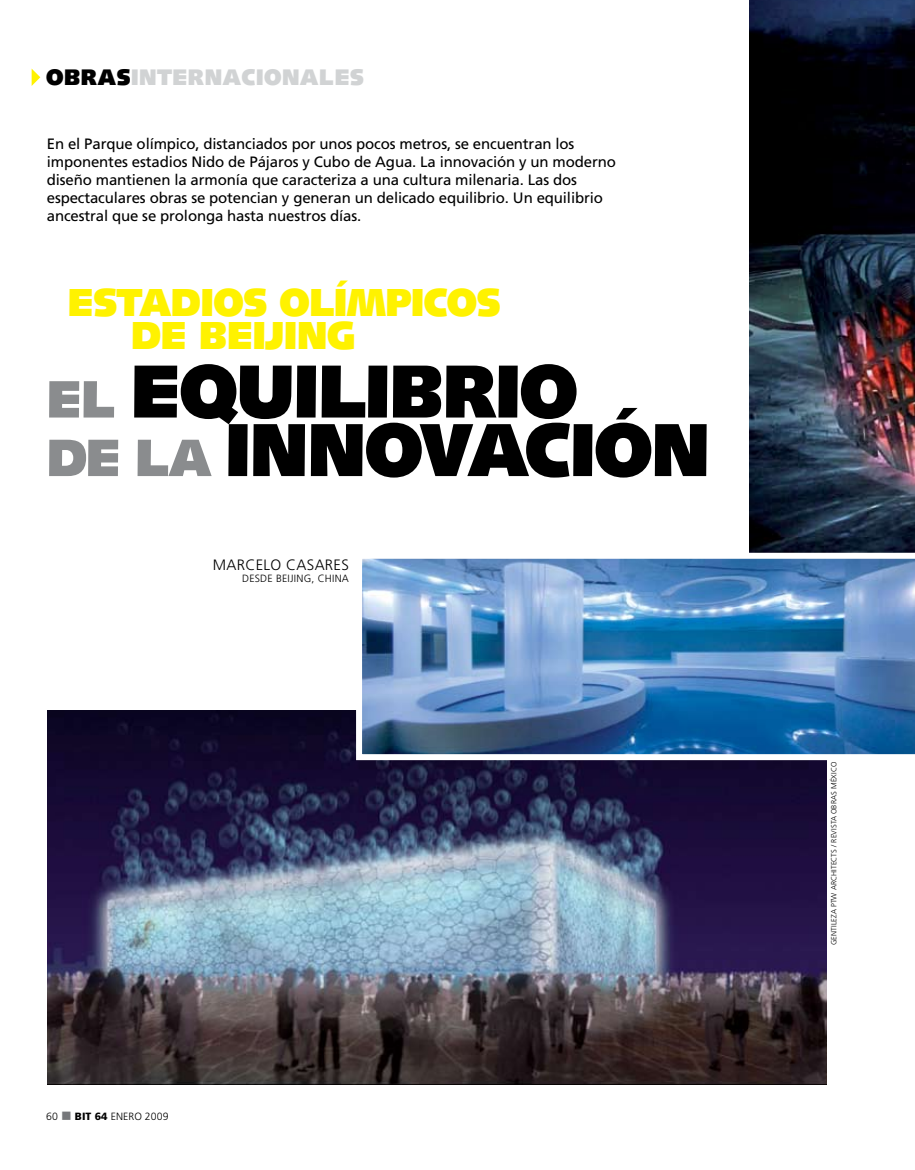
<style>
.page{position:relative;width:915px;height:1170px;background:#fff}
.page>*{position:absolute;margin:0;border:0;box-sizing:border-box;transform-origin:0 0}
.t1{font:900 75px/58.5px "Syntax";letter-spacing:-.015em;color:#000}
.t2{font:900 39px/33px "Syntax";letter-spacing:-.01em;color:#fff200}
.t3{font:900 22.5px "Syntax";letter-spacing:.02em;color:#d1d3d4}
.t4{font:15px/18px "Frutiger";letter-spacing:-.01em;color:#000}
.t5{font:300 15px "Frutiger";letter-spacing:.02em;color:#000}
.t6{font:300 10.5px "Frutiger";letter-spacing:.02em;color:#000}
.t7{font:300 7.5px "Frutiger";letter-spacing:.005em;color:#000}
.s1{color:#000}
.s2{font-size:52.5px;color:#8a8c8e}
.s3{color:#76787b}
.s4{font-weight:900}
</style>
<div class="page">
<img style="left:749px;top:0;width:165px;height:552px">
<svg style="left:32px;top:69px;width:8px;height:17px"></svg>
<img style="left:47px;top:710px;width:779px;height:374px">
<img style="left:356px;top:552px;width:558px;height:208px">
<h3 class="t3" style="left:46px;top:64px;width:319px"><span class="s1">OBRAS</span>INTERNACIONALES</h3>
<p class="t4" style="left:47px;top:135px;width:570px">En el Parque olímpico, distanciados por unos pocos metros, se encuentran los imponentes estadios Nido de Pájaros y Cubo de Agua. La innovación y un moderno diseño mantienen la armonía que caracteriza a una cultura milenaria. Las dos espectaculares obras se potencian y generan un delicado equilibrio. Un equilibrio ancestral que se prolonga hasta nuestros días.</p>
<h2 class="t2" style="left:131px;top:286px;width:371px;text-indent:-63px">ESTADIOS OLÍMPICOS<br>DE BEIJING</h2>
<h1 class="t1" style="left:47px;top:362px;width:664px"><span class="s2">EL</span> EQUILIBRIO<br><span class="s2">DE LA</span> INNOVACIÓN</h1>
<p class="t5" style="left:213px;top:556px;width:137px">MARCELO CASARES</p>
<p class="t6" style="left:242px;top:573px;width:108px">DESDE BEIJING, C HINA</p>
<p class="t6" style="left:46px;top:1109px;width:124px">60 <span class="s3">■</span> <span class="s4">BIT 64</span> ENERO 2009</p>
<p class="t7" style="left:829px;top:944px;width:185px;rotate:-90deg">GENTILEZA PTW ARCHITECTS / REVISTA OBRAS MÉXICO</p>
</div>
